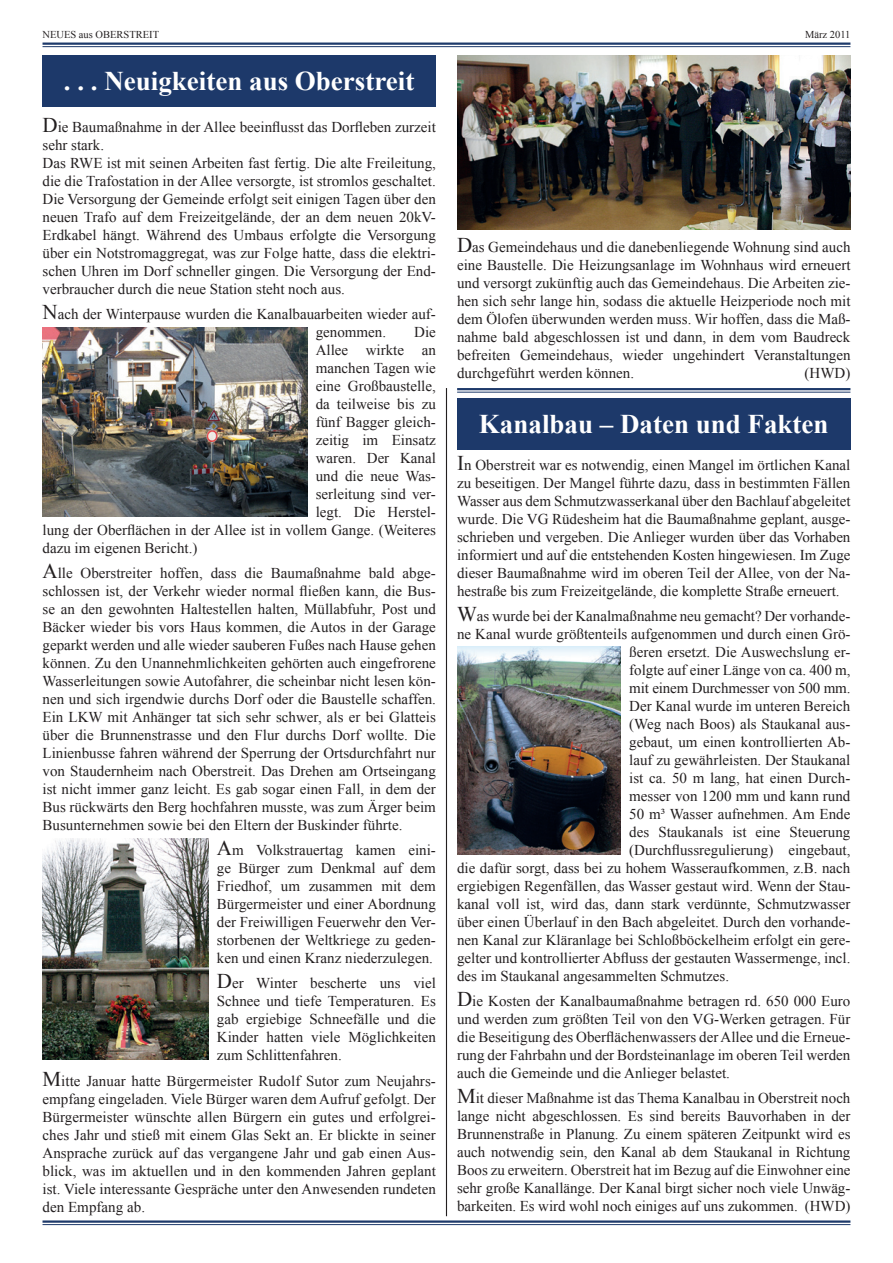
<style>
.page{position:relative;width:893px;height:1263px;background:#fff}
.page>*{position:absolute;margin:0;border:0;box-sizing:border-box;transform-origin:0 0}
.t1{font:700 27px "Times New Roman";color:#fff}
.t2{font:15px/18px "Times New Roman";color:#231f20;text-align:justify}
.t3{font:10.5px "Times New Roman";color:#231f20}
.s1{font-size:21px}
</style>
<div class="page">
<hr style="left:43px;top:43px;width:807px;height:2px;background:#1d396a">
<hr style="left:43px;top:46px;width:807px;height:1px;background:#1d396a">
<hr style="left:43px;top:1220px;width:807px;height:3px;background:#1d396a">
<hr style="left:43px;top:1224px;width:807px;height:1px;background:#1d396a">
<div style="left:43px;top:55px;width:393px;height:51px;background:#1d396a"></div>
<img style="left:43px;top:328px;width:264px;height:188px">
<img style="left:457px;top:55px;width:393px;height:175px">
<hr style="left:446px;top:388px;width:1px;height:828px;background:#231f20">
<hr style="left:457px;top:388px;width:393px;height:2px;background:#1d396a">
<hr style="left:457px;top:392px;width:393px;height:1px;background:#1d396a">
<img style="left:43px;top:839px;width:165px;height:221px">
<div style="left:457px;top:399px;width:393px;height:51px;background:#1d396a"></div>
<img style="left:457px;top:646px;width:164px;height:209px">
<p class="t3" style="left:43px;top:28px;width:118px">Neues aus Oberstreit</p>
<p class="t3" style="left:805px;top:28px;width:47px">März 2011</p>
<h1 class="t1" style="left:64px;top:62px;width:352px">. . . Neuigkeiten aus Oberstreit</h1>
<p class="t2" style="left:43px;top:117px;width:395px;text-align:left"><span class="s1">D</span>ie Baumaßnahme in der Allee beeinflusst das Dorfleben zurzeit sehr stark.<br>Das RWE ist mit seinen Arbeiten fast fertig. Die alte Freileitung, die die Trafostation in der Allee versorgte, ist stromlos geschaltet.<br>Die Versorgung der Gemeinde erfolgt seit einigen Tagen über den neuen Trafo auf dem Freizeitgelände, der an dem neuen 20kV-Erdkabel hängt. Während des Umbaus erfolgte die Versorgung über ein Notstromaggregat, was zur Folge hatte, dass die elektri&shy;schen Uhren im Dorf schneller gingen. Die Versorgung der End&shy;verbraucher durch die neue Station steht noch aus.</p>
<p class="t2" style="left:316px;top:304px;width:122px;text-indent:-273px"><span class="s1">N</span>ach der Winterpause wurden die Kanalbauarbeiten wieder auf&shy;genommen.</p>
<p class="t2" style="left:457px;top:237px;width:395px"><span class="s1">D</span>as Gemeindehaus und die danebenliegende Wohnung sind auch eine Baustelle. Die Heizungsanlage im Wohnhaus wird erneuert und versorgt zukünftig auch das Gemeindehaus. Die Arbeiten zie&shy;hen sich sehr lange hin, sodass die aktuelle Heizperiode noch mit dem Ölofen überwunden werden muss. Wir hoffen, dass die Maß&shy;nahme bald abgeschlossen ist und dann, in dem vom Baudreck befreiten Gemeindehaus, wieder ungehindert Veranstaltungen durchgeführt werden können.</p>
<p class="t2" style="left:414px;top:322px;width:23px">Die</p>
<p class="t2" style="left:316px;top:340px;width:122px">Allee wirkte an</p>
<p class="t2" style="left:316px;top:358px;width:122px">manchen Tagen wie</p>
<p class="t2" style="left:316px;top:376px;width:122px">eine Großbaustelle,</p>
<p class="t2" style="left:316px;top:394px;width:122px">da teilweise bis zu</p>
<p class="t2" style="left:316px;top:412px;width:122px">fünf Bagger gleich-</p>
<p class="t2" style="left:316px;top:430px;width:122px">zeitig im Einsatz</p>
<p class="t2" style="left:316px;top:448px;width:122px">waren. Der Kanal</p>
<p class="t2" style="left:316px;top:466px;width:122px">und die neue Was-</p>
<p class="t2" style="left:316px;top:484px;width:122px">serleitung sind ver-</p>
<p class="t2" style="left:316px;top:502px;width:122px">legt. Die Herstel-</p>
<p class="t2" style="left:43px;top:520px;width:395px">lung der Oberflächen in der Allee ist in vollem Gange. (Weiteres</p>
<p class="t2" style="left:43px;top:538px;width:156px">dazu im eigenen Bericht.)</p>
<p class="t2" style="left:43px;top:564px;width:395px"><span class="s1">A</span>lle Oberstreiter hoffen, dass die Baumaßnahme bald abge&shy;schlossen ist, der Verkehr wieder normal fließen kann, die Bus&shy;se an den gewohnten Haltestellen halten, Müllabfuhr, Post und Bäcker wieder bis vors Haus kommen, die Autos in der Garage geparkt werden und alle wieder sauberen Fußes nach Hause gehen können. Zu den Unannehmlichkeiten gehörten auch eingefrorene Wasserleitungen sowie Autofahrer, die scheinbar nicht lesen kön&shy;nen und sich irgendwie durchs Dorf oder die Baustelle schaffen.<br>Ein LKW mit Anhänger tat sich sehr schwer, als er bei Glatteis über die Brunnenstrasse und den Flur durchs Dorf wollte. Die Linienbusse fahren während der Sperrung der Ortsdurchfahrt nur von Staudernheim nach Oberstreit. Das Drehen am Ortseingang ist nicht immer ganz leicht. Es gab sogar einen Fall, in dem der Bus rückwärts den Berg hochfahren musste, was zum Ärger beim Busunternehmen sowie bei den Eltern der Buskinder führte.</p>
<p class="t2" style="left:217px;top:841px;width:221px"><span class="s1">A</span>m Volkstrauertag kamen eini&shy;ge Bürger zum Denkmal auf dem Friedhof, um zusammen mit dem Bürgermeister und einer Abordnung der Freiwilligen Feuerwehr den Ver&shy;storbenen der Weltkriege zu geden&shy;ken und einen Kranz niederzulegen.</p>
<p class="t2" style="left:217px;top:974px;width:221px"><span class="s1">D</span>er Winter bescherte uns viel Schnee und tiefe Temperaturen. Es gab ergiebige Schneefälle und die Kinder hatten viele Möglichkeiten zum Schlittenfahren.</p>
<p class="t2" style="left:43px;top:1071px;width:395px"><span class="s1">M</span>itte Januar hatte Bürgermeister Rudolf Sutor zum Neujahrs&shy;empfang eingeladen. Viele Bürger waren dem Aufruf gefolgt. Der Bürgermeister wünschte allen Bürgern ein gutes und erfolgrei&shy;ches Jahr und stieß mit einem Glas Sekt an. Er blickte in seiner Ansprache zurück auf das vergangene Jahr und gab einen Aus&shy;blick, was im aktuellen und in den kommenden Jahren geplant ist. Viele interessante Gespräche unter den Anwesenden rundeten den Empfang ab.</p>
<p class="t2" style="left:805px;top:363px;width:47px">(HWD)</p>
<h1 class="t1" style="left:479px;top:406px;width:351px">Kanalbau – Daten und Fakten</h1>
<p class="t2" style="left:457px;top:455px;width:395px"><span class="s1">I</span>n Oberstreit war es notwendig, einen Mangel im örtlichen Kanal zu beseitigen. Der Mangel führte dazu, dass in bestimmten Fällen Wasser aus dem Schmutzwasserkanal über den Bachlauf abgeleitet wurde. Die VG Rüdesheim hat die Baumaßnahme geplant, ausge&shy;schrieben und vergeben. Die Anlieger wurden über das Vorhaben informiert und auf die entstehenden Kosten hingewiesen. Im Zuge dieser Baumaßnahme wird im oberen Teil der Allee, von der Na&shy;hestraße bis zum Freizeitgelände, die komplette Straße erneuert.</p>
<p class="t2" style="left:457px;top:606px;width:395px"><span class="s1">W</span>as wurde bei der Kanalmaßnahme neu gemacht? Der vorhande-</p>
<p class="t2" style="left:457px;top:624px;width:395px">ne Kanal wurde größtenteils aufgenommen und durch einen Grö-</p>
<p class="t2" style="left:629px;top:642px;width:223px">ßeren ersetzt. Die Auswechslung er-</p>
<p class="t2" style="left:629px;top:660px;width:223px">folgte auf einer Länge von ca. 400 m,</p>
<p class="t2" style="left:629px;top:678px;width:223px">mit einem Durchmesser von 500 mm.</p>
<p class="t2" style="left:629px;top:696px;width:223px">Der Kanal wurde im unteren Bereich</p>
<p class="t2" style="left:629px;top:714px;width:223px">(Weg nach Boos) als Staukanal aus-</p>
<p class="t2" style="left:629px;top:732px;width:223px">gebaut, um einen kontrollierten Ab-</p>
<p class="t2" style="left:629px;top:750px;width:223px">lauf zu gewährleisten. Der Staukanal</p>
<p class="t2" style="left:629px;top:768px;width:223px">ist ca. 50 m lang, hat einen Durch-</p>
<p class="t2" style="left:629px;top:786px;width:223px">messer von 1200 mm und kann rund</p>
<p class="t2" style="left:629px;top:804px;width:223px">50 m³ Wasser aufnehmen. Am Ende</p>
<p class="t2" style="left:629px;top:822px;width:223px">des Staukanals ist eine Steuerung</p>
<p class="t2" style="left:629px;top:840px;width:223px">(Durchflussregulierung) eingebaut,</p>
<p class="t2" style="left:457px;top:858px;width:395px">die dafür sorgt, dass bei zu hohem Wasseraufkommen, z.B. nach</p>
<p class="t2" style="left:457px;top:876px;width:395px">ergiebigen Regenfällen, das Wasser gestaut wird. Wenn der Stau-</p>
<p class="t2" style="left:457px;top:894px;width:395px">kanal voll ist, wird das, dann stark verdünnte, Schmutzwasser</p>
<p class="t2" style="left:457px;top:912px;width:395px">über einen Überlauf in den Bach abgeleitet. Durch den vorhande-</p>
<p class="t2" style="left:457px;top:930px;width:395px">nen Kanal zur Kläranlage bei Schloßböckelheim erfolgt ein gere-</p>
<p class="t2" style="left:457px;top:948px;width:395px">gelter und kontrollierter Abfluss der gestauten Wassermenge, incl.</p>
<p class="t2" style="left:457px;top:966px;width:274px">des im Staukanal angesammelten Schmutzes.</p>
<p class="t2" style="left:457px;top:992px;width:395px"><span class="s1">D</span>ie Kosten der Kanalbaumaßnahme betragen rd. 650 000 Euro und werden zum größten Teil von den VG-Werken getragen. Für die Beseitigung des Oberflächenwassers der Allee und die Erneue&shy;rung der Fahrbahn und der Bordsteinanlage im oberen Teil werden auch die Gemeinde und die Anlieger belastet.</p>
<p class="t2" style="left:457px;top:1089px;width:395px"><span class="s1">M</span>it dieser Maßnahme ist das Thema Kanalbau in Oberstreit noch lange nicht abgeschlossen. Es sind bereits Bauvorhaben in der Brunnenstraße in Planung. Zu einem späteren Zeitpunkt wird es auch notwendig sein, den Kanal ab dem Staukanal in Richtung Boos zu erweitern. Oberstreit hat im Bezug auf die Einwohner eine sehr große Kanallänge. Der Kanal birgt sicher noch viele Unwäg&shy;barkeiten. Es wird wohl noch einiges auf uns zukommen. (HWD)</p>
</div>
